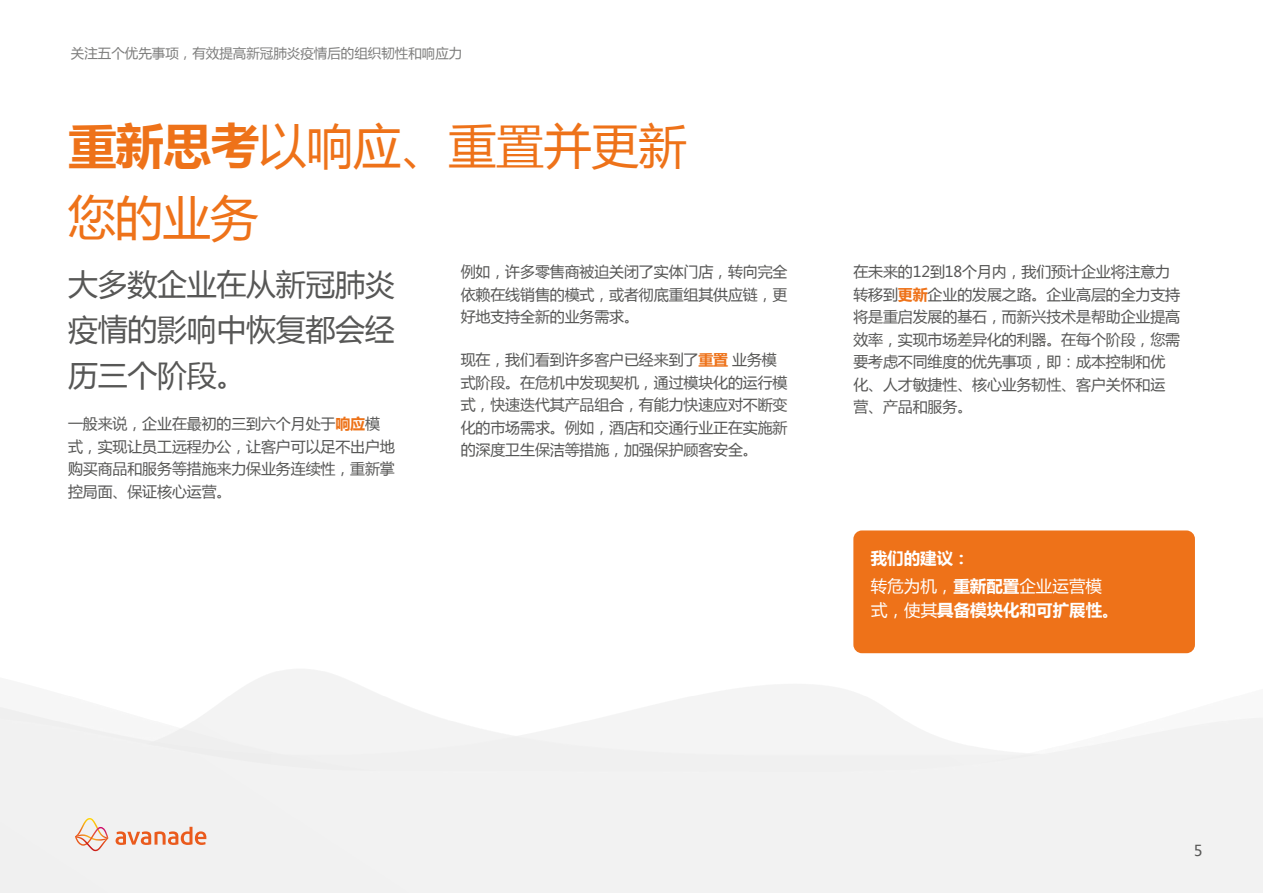
<style>
.page{position:relative;width:1263px;height:893px;background:#fff}
.page>*{position:absolute;margin:0;border:0;box-sizing:border-box;transform-origin:0 0}
.t1{font:48px/72px "Microsoft Ya Hei";letter-spacing:-.01em;color:#ee7219}
.t2{font:30px/45.5px "Microsoft Ya Hei";letter-spacing:-.01em;color:#575756;text-align:justify}
.t3{font:700 16.5px/27.8px "Microsoft Ya Hei";color:#fff}
.t4{font:15px/22.5px "Microsoft Ya Hei";letter-spacing:-.01em;color:#575756}
.t5{font:13.5px "Microsoft Ya Hei";color:#7e7e7d}
.s1{font-weight:700}
.s2{font-weight:700;color:#ed7218}
.s3{font-weight:700;color:#ee7219}
.s4{font-weight:400}
</style>
<div class="page">
<svg style="left:116px;top:827px;width:90px;height:18px"></svg>
<svg style="left:75px;top:818px;width:33px;height:33px"></svg>
<div style="left:853px;top:530px;width:342px;height:123px;background:#ee7219;border-radius:9px"></div>
<p class="t5" style="left:71px;top:44px;width:393px">关注五个优先事项，有效提高新冠肺炎疫情后的组织韧性和响应力</p>
<h1 class="t1" style="left:68px;top:108px;width:620px"><span class="s1">重新思考</span>以响应、重置并更新您的业务</h1>
<h2 class="t2" style="left:68px;top:261px;width:328px">大多数企业在从新冠肺炎疫情的影响中恢复都会经历三个阶段。</h2>
<p class="t4" style="left:68px;top:412px;width:328px">一般来说，企业在最初的三到六个月处于<span class="s2">响应</span>模式，实现让员工远程办公，让客户可以足不出户地购买商品和服务等措施来力保业务连续性，重新掌控局面、保证核心运营。</p>
<p class="t4" style="left:461px;top:260px;width:328px;text-align:justify">例如，许多零售商被迫关闭了实体门店，转向完全依赖在线销售的模式，或者彻底重组其供应链，更好地支持全新的业务需求。</p>
<p class="t4" style="left:461px;top:348px;width:328px">现在，我们看到许多客户已经来到了<span class="s3">重置</span>业务模式阶段。在危机中发现契机，通过模块化的运行模式，快速迭代其产品组合，有能力快速应对不断变化的市场需求。例如，酒店和交通行业正在实施新的深度卫生保洁等措施，加强保护顾客安全。</p>
<p class="t4" style="left:853px;top:260px;width:328px">在未来的12到18个月内，我们预计企业将注意力转移到<span class="s3">更新</span>企业的发展之路。企业高层的全力支持将是重启发展的基石，而新兴技术是帮助企业提高效率，实现市场差异化的利器。在每个阶段，您需要考虑不同维度的优先事项，即：成本控制和优化、人才敏捷性、核心业务韧性、客户关怀和运营、产品和服务。</p>
<p class="t3" style="left:871px;top:543px;width:233px">我们的建议：<br><span class="s4">转危为机，</span>重新配置<span class="s4">企业运营模</span></p>
<p class="t3" style="left:871px;top:596px;width:249px"><span class="s4">式，使其</span>具备模块化和可扩展性。</p>
<p class="t4" style="left:1194px;top:839px;width:10px">5</p>
</div>
